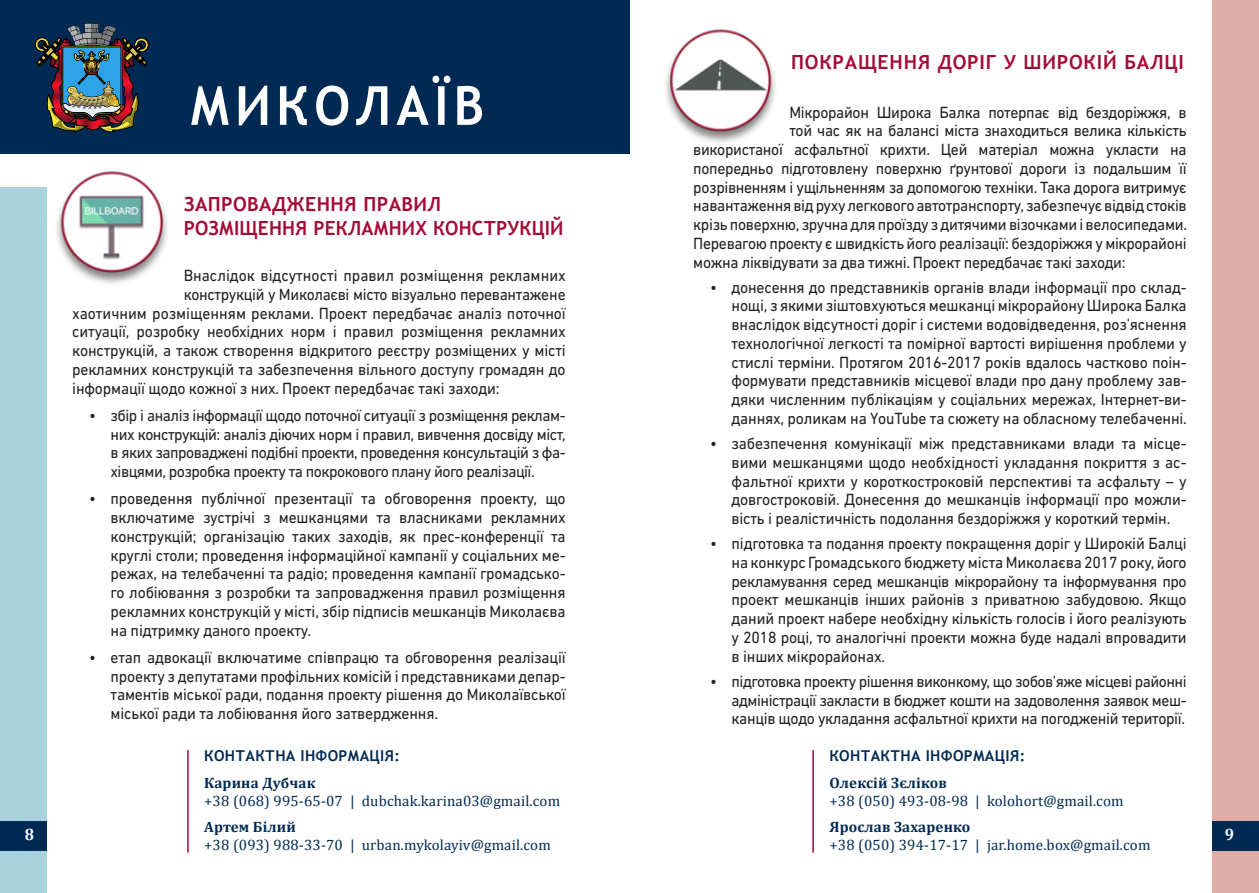
<style>
.page{position:relative;width:1259px;height:893px;background:#fff}
.page>*{position:absolute;margin:0;border:0;box-sizing:border-box;transform-origin:0 0}
.golava-1{font:700 54px "Trebuchet MS";letter-spacing:.1em;color:#fff;scale:.95 1}
.Стиль_абзаца_1{font:700 19.5px/24px "Trebuchet MS";letter-spacing:.02em;color:#a30a34}
.Стиль_абзаца_1-2{font:700 19.5px "Trebuchet MS";letter-spacing:.04em;color:#a30a34}
.text-1{font:16.5px/18.8px "DIN Next W1 G";letter-spacing:-.02em;color:#231f20;text-align:justify;scale:.95 1}
.text-1-2{font:16.5px "DIN Next W1 G";color:#231f20;scale:.95 1}
.t1{font:700 16.5px "Cambria";color:#fff;scale:.95 1}
.kontakt{font:15px/18px "Cambria";letter-spacing:.01em;color:#002a53}
.kontakt-2{font:700 15px "Trebuchet MS";letter-spacing:.02em;color:#002a53}
.s1{font-weight:700}
</style>
<div class="page">
<div style="left:1212px;top:0;width:47px;height:893px;background:#dfaea8"></div>
<div style="left:0;top:0;width:629px;height:153px;background:#002a53"></div>
<img style="left:35px;top:23px;width:113px;height:110px">
<hr style="left:187px;top:750px;width:2px;height:103px;background:#a30a34">
<hr style="left:812px;top:750px;width:2px;height:103px;background:#a30a34">
<img style="left:665px;top:29px;width:111px;height:114px">
<div style="left:0;top:187px;width:47px;height:706px;background:#aad3de"></div>
<img style="left:56px;top:171px;width:112px;height:113px">
<div style="left:0;top:821px;width:47px;height:29px;background:#002a53"></div>
<div style="left:1212px;top:821px;width:47px;height:29px;background:#002a53"></div>
<p class="golava-1" style="left:190px;top:72px;width:311px">МИКОЛАЇВ</p>
<p class="Стиль_абзаца_1" style="left:184px;top:192px;width:382px">ЗАПРОВАДЖЕННЯ ПРАВИЛ<br>РОЗМІЩЕННЯ РЕКЛАМНИХ КОНСТРУКЦІЙ</p>
<p class="text-1-2" style="left:184px;top:266px;width:403px">Внаслідок відсутності правил розміщення рекламних</p>
<p class="text-1" style="left:184px;top:285px;width:403px">конструкцій у Миколаєві місто візуально перевантажене</p>
<p class="text-1" style="left:72px;top:303px;width:521px">хаотичним розміщенням реклами. Проект передбачає аналіз поточної</p>
<p class="text-1" style="left:72px;top:322px;width:521px">ситуації, розробку необхідних норм і правил розміщення рекламних</p>
<p class="text-1" style="left:72px;top:341px;width:521px">конструкцій, а також створення відкритого реєстру розміщених у місті</p>
<p class="text-1" style="left:72px;top:360px;width:521px">рекламних конструкцій та забезпечення вільного доступу громадян до</p>
<p class="text-1" style="left:72px;top:378px;width:451px">інформації щодо кожної з них. Проект передбачає такі заходи:</p>
<p class="text-1" style="left:111px;top:406px;width:480px;text-indent:-21px">• збір і аналіз інформації щодо поточної ситуації з розміщення реклам&shy;них конструкцій: аналіз діючих норм і правил, вивчення досвіду міст, в яких запроваджені подібні проекти, проведення консультацій з фа&shy;хівцями, розробка проекту та покрокового плану його реалізації.</p>
<p class="text-1" style="left:111px;top:489px;width:480px;text-indent:-21px">• проведення публічної презентації та обговорення проекту, що включатиме зустрічі з мешканцями та власниками рекламних конструкцій; організацію таких заходів, як прес-конференції та круглі столи; проведення інформаційної кампанії у соціальних ме&shy;режах, на телебаченні та радіо; проведення кампанії громадсько&shy;го лобіювання з розробки та запровадження правил розміщення рекламних конструкцій у місті, збір підписів мешканців Миколаєва на підтримку даного проекту.</p>
<p class="text-1" style="left:111px;top:648px;width:480px;text-indent:-21px">• етап адвокації включатиме співпрацю та обговорення реалізації проекту з депутатами профільних комісій і представниками депар&shy;таментів міської ради, подання проекту рішення до Миколаївської міської ради та лобіювання його затвердження.</p>
<p class="Стиль_абзаца_1-2" style="left:791px;top:50px;width:394px">ПОКРАЩЕННЯ ДОРІГ У ШИРОКІЙ БАЛЦІ</p>
<p class="text-1" style="left:789px;top:102px;width:420px">Мікрорайон Широка Балка потерпає від бездоріжжя, в</p>
<p class="text-1" style="left:789px;top:121px;width:420px">той час як на балансі міста знаходиться велика кількість</p>
<p class="text-1" style="left:693px;top:140px;width:521px">використаної асфальтної крихти. Цей матеріал можна укласти на</p>
<p class="text-1" style="left:693px;top:159px;width:521px">попередньо підготовлену поверхню ґрунтової дороги із подальшим її</p>
<p class="text-1" style="left:693px;top:177px;width:521px">розрівненням і ущільненням за допомогою техніки. Така дорога витримує</p>
<p class="text-1" style="left:693px;top:196px;width:521px">навантаження від руху легкового автотранспорту, забезпечує відвід стоків</p>
<p class="text-1" style="left:693px;top:215px;width:521px">крізь поверхню, зручна для проїзду з дитячими візочками і велосипедами.</p>
<p class="text-1" style="left:693px;top:234px;width:521px">Перевагою проекту є швидкість його реалізації: бездоріжжя у мікрорайоні</p>
<p class="text-1" style="left:693px;top:252px;width:456px">можна ліквідувати за два тижні. Проект передбачає такі заходи:</p>
<p class="text-1" style="left:731px;top:277px;width:481px;text-indent:-21px">• донесення до представників органів влади інформації про склад&shy;нощі, з якими зіштовхуються мешканці мікрорайону Широка Балка внаслідок відсутності доріг і системи водовідведення, роз’яснення технологічної легкості та помірної вартості вирішення проблеми у стислі терміни. Протягом 2016-2017 років вдалось частково поін&shy;формувати представників місцевої влади про дану проблему зав&shy;дяки численним публікаціям у соціальних мережах, Інтернет-ви&shy;даннях, роликам на YouTube та сюжету на обласному телебаченні.</p>
<p class="text-1" style="left:731px;top:434px;width:480px;text-indent:-21px">• забезпечення комунікації між представниками влади та місце&shy;вими мешканцями щодо необхідності укладання покриття з ас&shy;фальтної крихти у короткостроковій перспективі та асфальту – у довгостроковій. Донесення до мешканців інформації про можли&shy;вість і реалістичність подолання бездоріжжя у короткий термін.</p>
<p class="text-1" style="left:731px;top:534px;width:480px;text-indent:-21px">• підготовка та подання проекту покращення доріг у Широкій Балці на конкурс Громадського бюджету міста Миколаєва 2017 року, його рекламування серед мешканців мікрорайону та інформування про проект мешканців інших районів з приватною забудовою. Якщо даний проект набере необхідну кількість голосів і його реалізують у 2018 році, то аналогічні проекти можна буде надалі впровадити в інших мікрорайонах.</p>
<p class="text-1" style="left:731px;top:672px;width:480px;text-indent:-21px">• підготовка проекту рішення виконкому, що зобов’яже місцеві районні адміністрації закласти в бюджет кошти на задоволення заявок меш&shy;канців щодо укладання асфальтної крихти на погодженій території.</p>
<p class="kontakt-2" style="left:204px;top:747px;width:197px">КОНТАКТНА ІНФОРМАЦІЯ:</p>
<p class="kontakt" style="left:204px;top:774px;width:357px"><span class="s1">Карина Дубчак<br></span>+38 (068) 995-65-07 | dubchak.karina03@gmail.com</p>
<p class="kontakt" style="left:204px;top:818px;width:348px"><span class="s1">Артем Білий<br></span>+38 (093) 988-33-70 | urban.mykolayiv@gmail.com</p>
<p class="kontakt-2" style="left:829px;top:747px;width:197px">КОНТАКТНА ІНФОРМАЦІЯ:</p>
<p class="kontakt" style="left:829px;top:774px;width:296px"><span class="s1">Олексій Зєліков<br></span>+38 (050) 493-08-98 | kolohort@gmail.com</p>
<p class="kontakt" style="left:829px;top:818px;width:323px"><span class="s1">Ярослав Захаренко<br></span>+38 (050) 394-17-17 | jar.home.box@gmail.com</p>
<p class="t1" style="left:25px;top:823px;width:11px">8</p>
<p class="t1" style="left:1225px;top:823px;width:11px">9</p>
</div>
